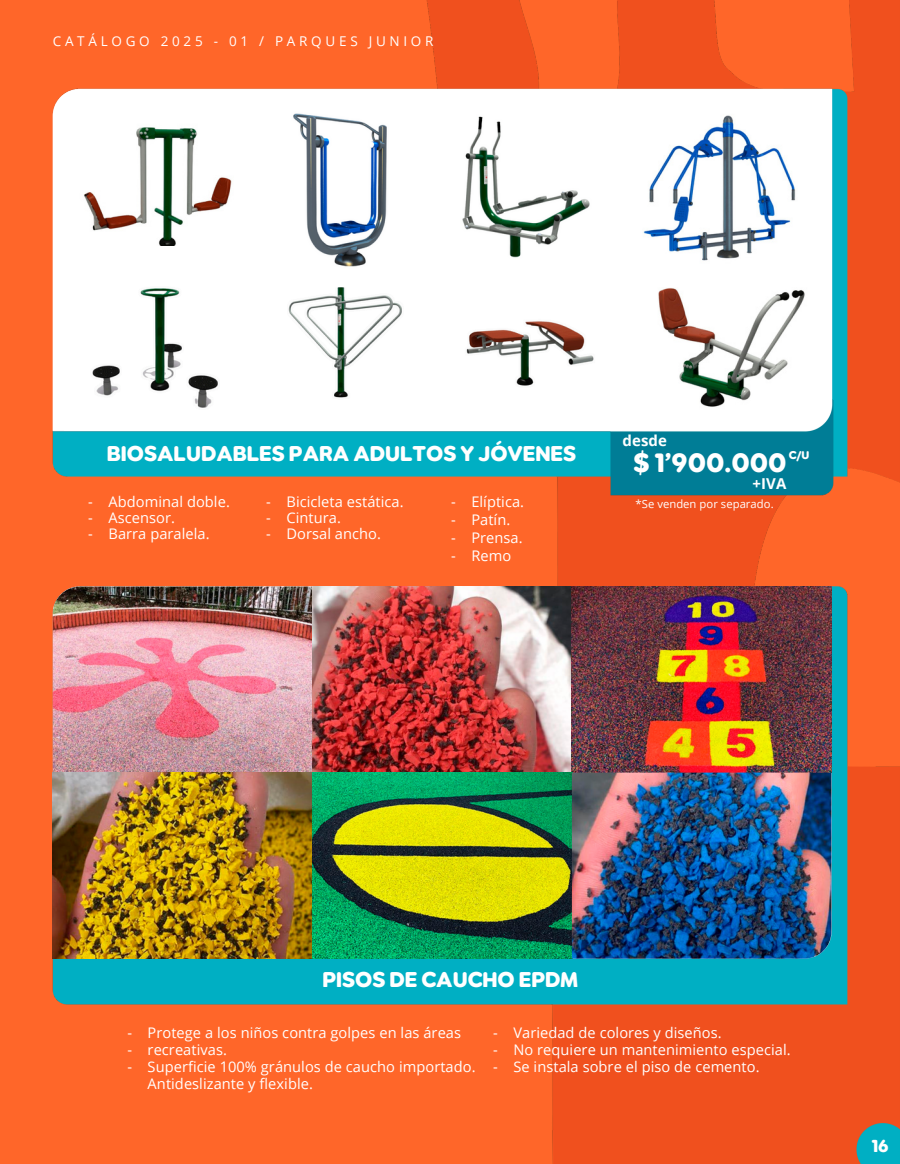
<style>
.page{position:relative;width:900px;height:1164px;background:#fff}
.page>*{position:absolute;margin:0;border:0;box-sizing:border-box;transform-origin:0 0}
.t1{font:700 26.4px "LT Saeada";color:#fff}
.t2{font:700 21.3px "LT Saeada";color:#fff}
.t3{font:700 17.25px "LT Saeada";color:#fff}
.t4{font:700 15px "Open Sans";letter-spacing:.005em;color:#fff}
.t5{font:14.7px/16.8px "Open Sans";letter-spacing:.005em;color:#fff}
.t6{font:13.5px "Open Sans";letter-spacing:.275em;color:#fff}
.t7{font:11.25px "Open Sans";letter-spacing:.005em;color:#fff}
.t8{font:700 11.25px "LT Saeada";color:#fff}
</style>
<div class="page">
<div style="left:0;top:0;width:900px;height:1163px;background:#ff6629"></div>
<img style="left:52px;top:0;width:848px;height:1163px">
<img style="left:53px;top:586px;width:779px;height:372px">
<img style="left:52px;top:84px;width:786px;height:416px">
<img style="left:65px;top:94px;width:188px;height:152px">
<img style="left:628px;top:286px;width:192px;height:145px">
<img style="left:65px;top:246px;width:557px;height:185px">
<img style="left:628px;top:94px;width:192px;height:192px">
<img style="left:253px;top:94px;width:363px;height:192px">
<p class="t6" style="left:53px;top:31px;width:382px">CATÁLOGO 2025 - 01 / PARQUES JUNIOR</p>
<p class="t4" style="left:623px;top:429px;width:46px">desde</p>
<h6 class="t2" style="left:107px;top:444px;width:471px">BIOSALUDABLES PARA ADULTOS Y JÓVENES</h6>
<h6 class="t1" style="left:634px;top:451px;width:155px">$ 1’900.000</h6>
<p class="t8" style="left:789px;top:450px;width:22px">C/U</p>
<p class="t4" style="left:753px;top:473px;width:35px">+IVA</p>
<p class="t5" style="left:471px;top:492px;width:54px;line-height:18px">Elíptica.<br>Patín.<br>Prensa.<br>Remo</p>
<h3 class="t5" style="left:266px;top:493px;width:6px;line-height:15.8px;text-align:justify">- - -</h3>
<p class="t5" style="left:286px;top:493px;width:119px;line-height:15.8px">Bicicleta estática.<br>Cintura.<br>Dorsal ancho.</p>
<h6 class="t5" style="left:451px;top:492px;width:6px;line-height:18px;text-align:justify">- - - -</h6>
<h5 class="t5" style="left:109px;top:493px;width:123px">Abdominal doble.</h5>
<h1 class="t5" style="left:109px;top:509px;width:68px">Ascensor.</h1>
<p class="t5" style="left:109px;top:525px;width:103px">Barra paralela.</p>
<p class="t5" style="left:88px;top:493px;width:6px">-</p>
<p class="t7" style="left:636px;top:496px;width:140px">*Se venden por separado.</p>
<p class="t5" style="left:88px;top:509px;width:6px;line-height:15.8px">- -</p>
<h2 class="t5" style="left:127px;top:1023px;width:6px;text-align:justify">- - -</h2>
<p class="t2" style="left:322px;top:970px;width:257px">PISOS DE CAUCHO EPDM</p>
<p class="t5" style="left:148px;top:1023px;width:329px">Protege a los niños contra golpes en las áreas recreativas.<br>Superficie 100% gránulos de caucho importado.<br>Antideslizante y flexible.</p>
<h6 class="t5" style="left:493px;top:1023px;width:6px;text-align:justify">- - -</h6>
<h6 class="t5" style="left:513px;top:1023px;width:279px">Variedad de colores y diseños.<br>No requiere un mantenimiento especial.<br>Se instala sobre el piso de cemento.</h6>
<p class="t3" style="left:872px;top:1138px;width:18px">16</p>
</div>
